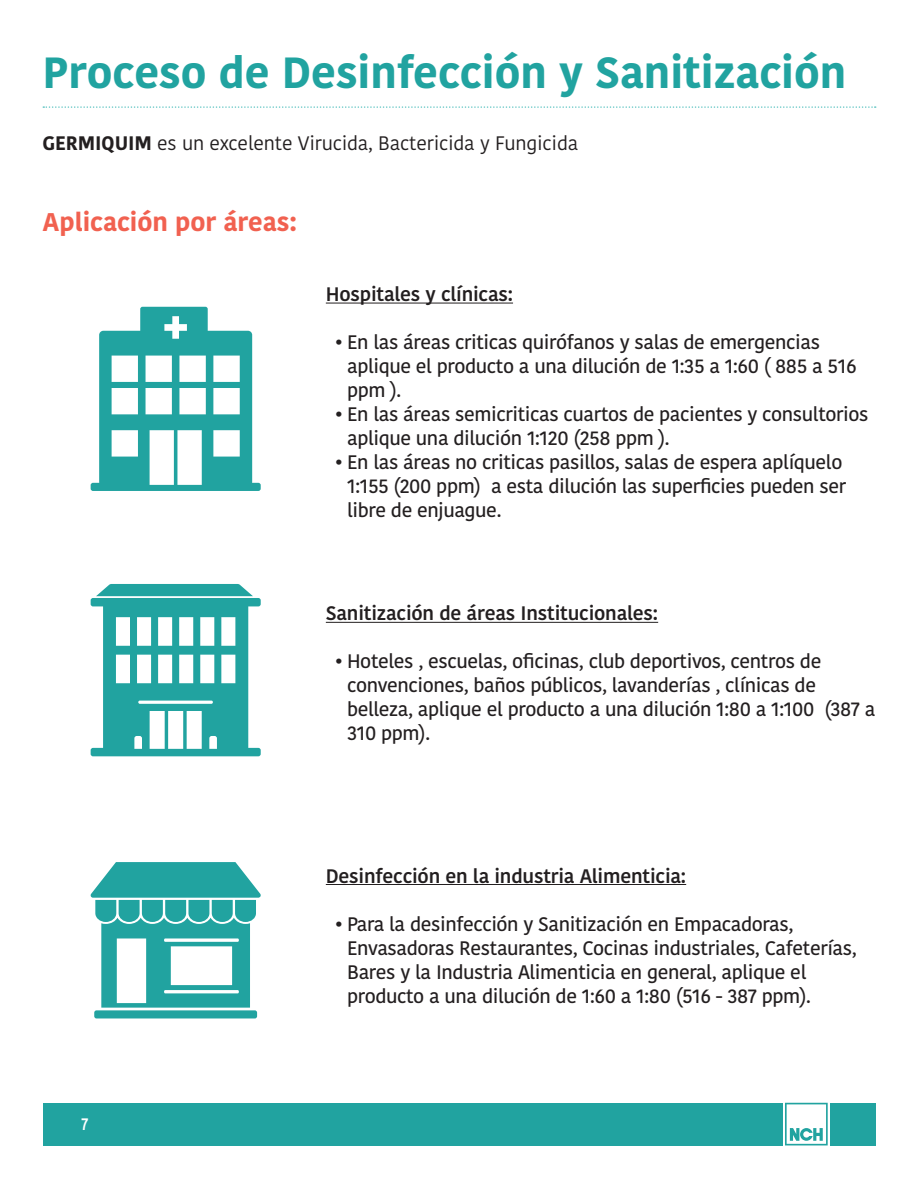
<style>
.page{position:relative;width:918px;height:1188px;background:#fff}
.page>*{position:absolute;margin:0;border:0;box-sizing:border-box;transform-origin:0 0}
.t1{font:700 43.5px "Kohinoor Devanagari";color:#21a3a0}
.t2{font:700 25.5px "Kohinoor Devanagari";color:#f16150}
.t3{font:500 19.5px/24px "Kohinoor Devanagari";letter-spacing:-.02em;color:#231f20}
.t4{font:600 19.5px "Kohinoor Devanagari";letter-spacing:-.01em;color:#231f20}
.t5{font:19.5px "Kohinoor Devanagari";letter-spacing:-.01em;color:#231f20}
.t6{font:700 16.5px "Arial Narrow";color:#fff}
.s1{font-weight:700}
</style>
<div class="page">
<div style="left:43px;top:1103px;width:832px;height:42px;background:#21a3a0"></div>
<svg style="left:783px;top:1102px;width:47px;height:44px"></svg>
<svg style="left:785px;top:1103px;width:43px;height:42px"></svg>
<hr style="left:326px;top:303px;width:187px;height:1px;background:#231f20">
<svg style="left:43px;top:106px;width:833px;height:2px"></svg>
<hr style="left:326px;top:884px;width:360px;height:1px;background:#231f20">
<hr style="left:326px;top:622px;width:332px;height:1px;background:#231f20">
<svg style="left:91px;top:307px;width:170px;height:184px"></svg>
<svg style="left:91px;top:584px;width:170px;height:172px"></svg>
<div style="left:94px;top:1010px;width:163px;height:8px;background:#21a3a0;border-radius:2px"></div>
<svg style="left:90px;top:862px;width:171px;height:146px"></svg>
<h1 class="t1" style="left:43px;top:34px;width:805px">Proceso de Desinfección y Sanitización</h1>
<p class="t5" style="left:43px;top:132px;width:537px"><span class="s1">GERMIQUIM</span> es un excelente Virucida, Bactericida y Fungicida</p>
<h2 class="t2" style="left:43px;top:199px;width:256px">Aplicación por áreas:</h2>
<p class="t4" style="left:326px;top:283px;width:189px">Hospitales y clínicas:</p>
<p class="t3" style="left:347px;top:330px;width:511px;text-indent:-13px">• En las áreas criticas quirófanos y salas de emergencias aplique el producto a una dilución de 1:35 a 1:60 ( 885 a 516 ppm ).</p>
<p class="t3" style="left:347px;top:402px;width:523px;text-indent:-13px">• En las áreas semicriticas cuartos de pacientes y consultorios aplique una dilución 1:120 (258 ppm ).</p>
<p class="t3" style="left:347px;top:450px;width:501px;text-indent:-13px">• En las áreas no criticas pasillos, salas de espera aplíquelo<br>1:155 (200 ppm) a esta dilución las superficies pueden ser libre de enjuague.</p>
<p class="t4" style="left:326px;top:602px;width:334px">Sanitización de áreas Institucionales:</p>
<p class="t3" style="left:347px;top:650px;width:530px;text-indent:-13px">• Hoteles , escuelas, oficinas, club deportivos, centros de convenciones, baños públicos, lavanderías , clínicas de belleza, aplique el producto a una dilución 1:80 a 1:100 (387 a 310 ppm).</p>
<p class="t6" style="left:81px;top:1111px;width:9px">7</p>
<p class="t4" style="left:326px;top:864px;width:362px">Desinfección en la industria Alimenticia:</p>
<p class="t3" style="left:347px;top:912px;width:511px;text-indent:-13px">• Para la desinfección y Sanitización en Empacadoras, Envasadoras Restaurantes, Cocinas industriales, Cafeterías, Bares y la Industria Alimenticia en general, aplique el producto a una dilución de 1:60 a 1:80 (516 - 387 ppm).</p>
</div>
